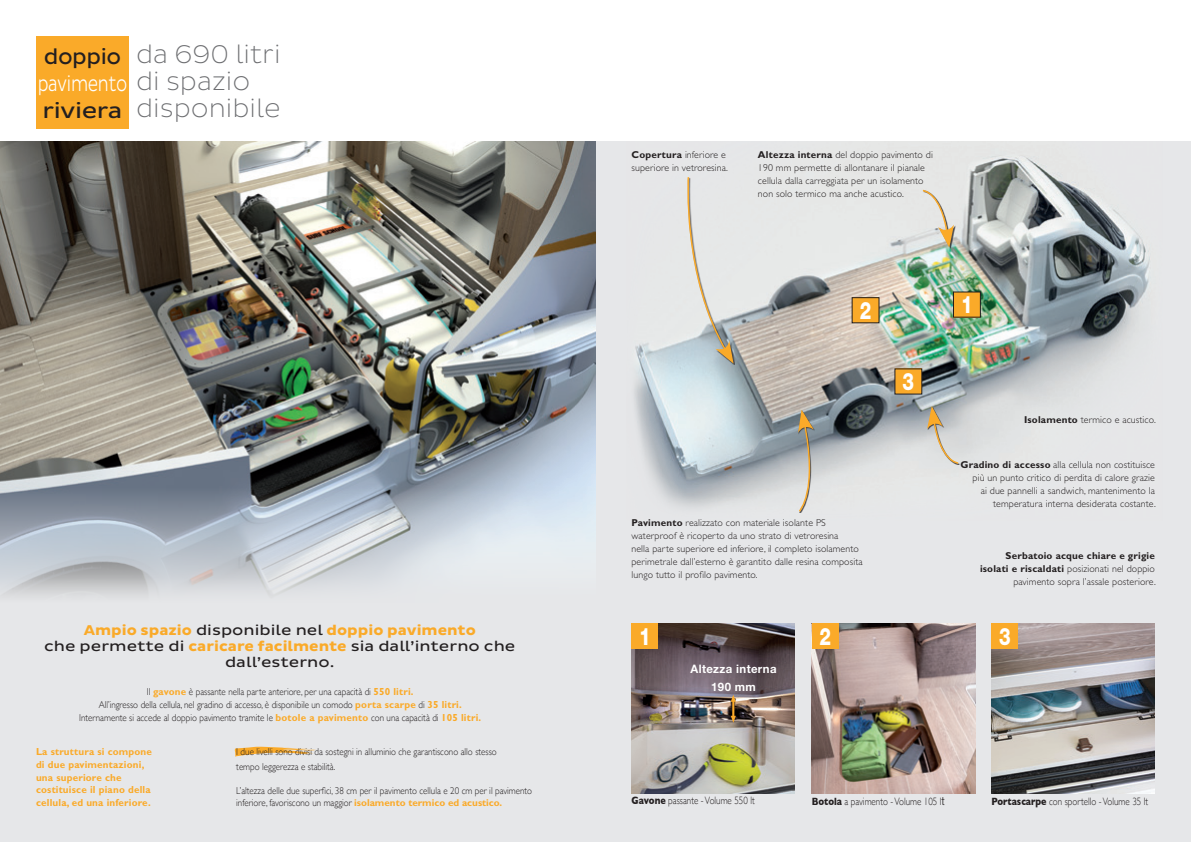
<style>
.page{position:relative;width:1191px;height:842px;background:#fff}
.page>*{position:absolute;margin:0;border:0;box-sizing:border-box;transform-origin:0 0}
.t1{font:200 26px "Pluto Sans";color:#6c6d70}
.t2{font:800 24px "Helvetica Neue LT Std";color:#fff;scale:.77 1}
.t3{font:300 22px "Pluto Sans";letter-spacing:-.02em;color:#fff;scale:.75 1}
.t4{font:22px "Pluto Sans";letter-spacing:-.02em;color:#231f20;scale:1.14 1}
.t5{font:22px "Pluto Sans";letter-spacing:-.02em;color:#231f20}
.t6{font:14.4px/16.1px "Pluto Sans";color:#231f20;text-align:center;scale:1.17 1}
.t7{font:700 14.4px "Pluto Sans";color:#faaa29;scale:1.09 1}
.t8{font:700 11.7px "Helvetica Neue LT Std";letter-spacing:.03em;color:#fff}
.t9{font:300 10.7px "Gill Sans";color:#231f20;scale:.84 1}
.t10{font:700 10.2px/12.8px "Gill Sans Std";letter-spacing:.02em;color:#faaa29}
.t11{font:300 10px/13px "Gill Sans Std";letter-spacing:.01em;color:#231f20}
.t12{font:300 10px/12px "Gill Sans";color:#231f20;scale:.9 1}
.s1{font-weight:400;color:#231f20}
.s2{font-weight:700;color:#faaa29}
.s3{font-family:"Gill Sans Std";font-weight:700;font-size:10.2px;color:#faaa29}
.s4{font-family:"Gill Sans Std";font-weight:700;color:#faaa29}
.s5{font-weight:700}
.s6{font-family:"Helvetica Neue LT Std";font-size:11.7px}
</style>
<div class="page">
<div style="left:0;top:142px;width:1191px;height:700px;background:#e6e7e9"></div>
<img style="left:631px;top:624px;width:164px;height:170px">
<svg style="left:731px;top:695px;width:5px;height:28px"></svg>
<img style="left:0;top:142px;width:590px;height:454px">
<div style="left:36px;top:36px;width:93px;height:93px;background:#faaa29"></div>
<svg style="left:235px;top:747px;width:81px;height:10px"></svg>
<img style="left:590px;top:142px;width:560px;height:394px">
<div style="left:927px;top:406px;width:32px;height:59px;background:#231f20;opacity:.75"></div>
<svg style="left:927px;top:406px;width:32px;height:58px"></svg>
<div style="left:688px;top:178px;width:47px;height:187px;background:#231f20;opacity:.75"></div>
<svg style="left:682px;top:176px;width:51px;height:188px"></svg>
<img style="left:811px;top:624px;width:164px;height:170px">
<div style="left:811px;top:624px;width:27px;height:25px;background:#faaa29"></div>
<div style="left:852px;top:298px;width:27px;height:25px;background:#faaa29"></div>
<img style="left:991px;top:624px;width:164px;height:170px">
<div style="left:991px;top:624px;width:27px;height:25px;background:#faaa29"></div>
<div style="left:895px;top:369px;width:26px;height:25px;background:#faaa29"></div>
<div style="left:631px;top:624px;width:27px;height:25px;background:#faaa29"></div>
<div style="left:953px;top:292px;width:27px;height:25px;background:#faaa29"></div>
<div style="left:953px;top:291px;width:28px;height:27px;border:1px solid #231f20"></div>
<svg style="left:798px;top:410px;width:20px;height:103px"></svg>
<div style="left:923px;top:190px;width:32px;height:59px;background:#231f20;opacity:.75"></div>
<svg style="left:921px;top:189px;width:33px;height:59px"></svg>
<p class="t5" style="left:44px;top:44px;width:79px">doppio</p>
<p class="t3" style="left:38px;top:71px;width:121px">pavimento</p>
<p class="t4" style="left:42px;top:98px;width:72px">riviera</p>
<p class="t1" style="left:136px;top:39px;width:146px">da 690 litri</p>
<p class="t1" style="left:136px;top:66px;width:116px">di spazio</p>
<p class="t1" style="left:136px;top:93px;width:146px">disponibile</p>
<p class="t7" style="left:84px;top:622px;width:361px">Ampio spazio <span class="s1">disponibile nel</span> doppio pavimento</p>
<p class="t6" style="left:44px;top:638px;width:404px">che permette di <span class="s2">caricare facilmente</span> sia dall’interno che dall’esterno.</p>
<p class="t12" style="left:147px;top:685px;width:298px">Il <span class="s3">gavone</span> è passante nella parte anteriore, per una capacità di <span class="s3">550 litri.</span></p>
<p class="t12" style="left:99px;top:698px;width:405px">All’ingresso della cellula, nel gradino di accesso, è disponibile un comodo <span class="s3">porta scarpe</span> di <span class="s3">35 litri.</span></p>
<p class="t12" style="left:79px;top:711px;width:448px">Internamente si accede al doppio pavimento tramite le <span class="s3">botole a pavimento</span> con una capacità di <span class="s3">105 litri.</span></p>
<p class="t10" style="left:36px;top:745px;width:118px">La struttura si compone</p>
<p class="t10" style="left:36px;top:758px;width:110px">di due pavimentazioni,</p>
<p class="t10" style="left:36px;top:771px;width:87px">una superiore che</p>
<p class="t10" style="left:36px;top:784px;width:116px">costituisce il piano della cellula, ed una inferiore.</p>
<p class="t12" style="left:236px;top:745px;width:291px">I due livelli sono divisi da sostegni in alluminio che garantiscono allo stesso</p>
<p class="t12" style="left:236px;top:760px;width:112px">tempo leggerezza e stabilità.</p>
<p class="t12" style="left:236px;top:784px;width:330px">L’altezza delle due superfici, 38 cm per il pavimento cellula e 20 cm per il pavimento inferiore, favoriscono un maggior <span class="s4">isolamento termico ed acustico.</span></p>
<p class="t11" style="left:631px;top:149px;width:98px"><span class="s5">Copertura</span> inferiore e superiore in vetroresina.</p>
<p class="t11" style="left:758px;top:149px;width:176px"><span class="s5">Altezza interna</span> del doppio pavimento di<br>190 mm permette di allontanare il pianale cellula dalla carreggiata per un isolamento</p>
<p class="t11" style="left:758px;top:188px;width:147px">non solo termico ma anche acustico.</p>
<p class="t2" style="left:859px;top:296px;width:17px">2</p>
<p class="t2" style="left:902px;top:367px;width:17px">3</p>
<p class="t11" style="left:631px;top:517px;width:233px"><span class="s5">Pavimento</span> realizzato con materiale isolante PS waterproof è ricoperto da uno strato di vetroresina<br>nella parte superiore ed inferiore, il completo isolamento perimetrale dall’esterno è garantito dalle resina composita lungo tutto il profilo pavimento.</p>
<p class="t2" style="left:639px;top:622px;width:17px">1</p>
<p class="t8" style="left:690px;top:662px;width:87px">Altezza interna</p>
<p class="t8" style="left:711px;top:679px;width:46px">190 mm</p>
<p class="t2" style="left:819px;top:622px;width:17px">2</p>
<p class="t2" style="left:961px;top:290px;width:17px">1</p>
<p class="t11" style="left:1024px;top:413px;width:133px"><span class="s5">Isolamento</span> termico e acustico.</p>
<p class="t11" style="left:960px;top:458px;width:197px;text-align:right"><span class="s5">Gradino di accesso</span> alla cellula non costituisce più un punto critico di perdita di calore grazie<br>ai due pannelli a sandwich, mantenimento la temperatura interna desiderata costante.</p>
<p class="t11" style="left:980px;top:550px;width:177px;text-align:right"><span class="s5">Serbatoio acque chiare e grigie isolati e riscaldati</span> posizionati nel doppio pavimento sopra l’assale posteriore.</p>
<p class="t2" style="left:999px;top:622px;width:17px">3</p>
<p class="t9" style="left:631px;top:792px;width:148px"><span class="s5">Gavone</span> passante - Volume 550 lt</p>
<p class="t9" style="left:811px;top:793px;width:160px"><span class="s5">Botola</span> a pavimento - Volume 105 l<span class="s6">t</span></p>
<p class="t9" style="left:991px;top:793px;width:188px"><span class="s5">Portascarpe</span> con sportello - Volume 35 lt</p>
</div>
